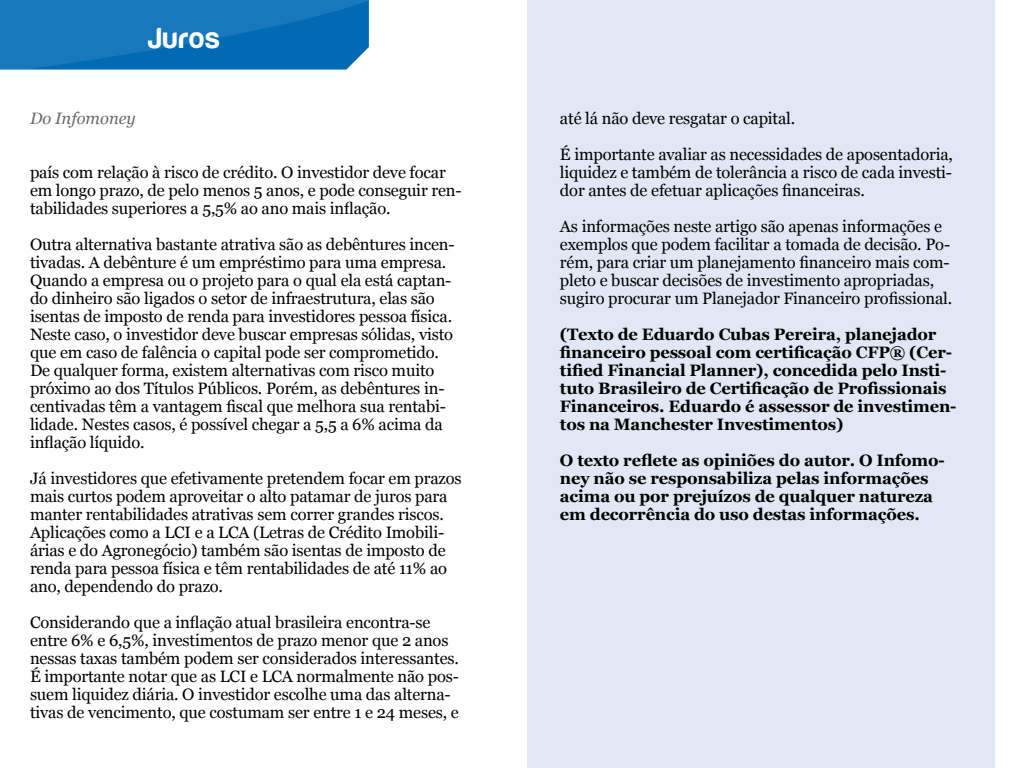
<style>
.page{position:relative;width:1024px;height:768px;background:#fff}
.page>*{position:absolute;margin:0;border:0;box-sizing:border-box;transform-origin:0 0}
.t1{font:30px "Harabara";letter-spacing:.05em;color:#fff}
.t2{font:16.5px/18px "Georgia";letter-spacing:-.01em;color:#000}
.t3{font:700 16.5px/18px "Georgia";letter-spacing:-.01em;color:#000}
.t4{font:italic 16.5px "Georgia";color:#696969}
</style>
<div class="page">
<div style="left:527px;top:0;width:467px;height:768px;background:#e1e7f4"></div>
<svg style="left:0;top:0;width:369px;height:70px;background:#1274b9"></svg>
<h1 class="t1" style="left:148px;top:22px;width:73px">Juros</h1>
<p class="t4" style="left:30px;top:106px;width:107px">Do Infomoney</p>
<p class="t2" style="left:30px;top:163px;width:433px">país com relação à risco de crédito. O investidor deve focar em longo prazo, de pelo menos 5 anos, e pode conseguir ren&shy;tabilidades superiores a 5,5% ao ano mais inflação.</p>
<p class="t2" style="left:30px;top:235px;width:426px">Outra alternativa bastante atrativa são as debêntures incen&shy;tivadas. A debênture é um empréstimo para uma empresa.<br>Quando a empresa ou o projeto para o qual ela está captan&shy;do dinheiro são ligados o setor de infraestrutura, elas são isentas de imposto de renda para investidores pessoa física.<br>Neste caso, o investidor deve buscar empresas sólidas, visto que em caso de falência o capital pode ser comprometido.<br>De qualquer forma, existem alternativas com risco muito próximo ao dos Títulos Públicos. Porém, as debêntures in&shy;centivadas têm a vantagem fiscal que melhora sua rentabi&shy;lidade. Nestes casos, é possível chegar a 5,5 a 6% acima da inflação líquido.</p>
<p class="t2" style="left:30px;top:469px;width:433px">Já investidores que efetivamente pretendem focar em prazos mais curtos podem aproveitar o alto patamar de juros para manter rentabilidades atrativas sem correr grandes riscos.<br>Aplicações como a LCI e a LCA (Letras de Crédito Imobili&shy;árias e do Agronegócio) também são isentas de imposto de renda para pessoa física e têm rentabilidades de até 11% ao ano, dependendo do prazo.</p>
<p class="t2" style="left:30px;top:613px;width:430px">Considerando que a inflação atual brasileira encontra-se entre 6% e 6,5%, investimentos de prazo menor que 2 anos nessas taxas também podem ser considerados interessantes.<br>É importante notar que as LCI e LCA normalmente não pos&shy;suem liquidez diária. O investidor escolhe uma das alterna&shy;tivas de vencimento, que costumam ser entre 1 e 24 meses, e</p>
<p class="t2" style="left:560px;top:100px;width:394px;line-height:36px">até lá não deve resgatar o capital.<br>É importante avaliar as necessidades de aposentadoria,</p>
<p class="t2" style="left:560px;top:163px;width:394px">liquidez e também de tolerância a risco de cada investi&shy;dor antes de efetuar aplicações financeiras.</p>
<p class="t2" style="left:560px;top:217px;width:394px">As informações neste artigo são apenas informações e exemplos que podem facilitar a tomada de decisão. Po&shy;rém, para criar um planejamento financeiro mais com&shy;pleto e buscar decisões de investimento apropriadas, sugiro procurar um Planejador Financeiro profissional.</p>
<p class="t3" style="left:560px;top:324px;width:398px">(Texto de Eduardo Cubas Pereira, planejador financeiro pessoal com certificação CFP® (Cer&shy;tified Financial Planner), concedida pelo Insti&shy;tuto Brasileiro de Certificação de Profissionais Financeiros. Eduardo é assessor de investimen&shy;tos na Manchester Investimentos)</p>
<p class="t3" style="left:560px;top:450px;width:386px">O texto reflete as opiniões do autor. O Infomo&shy;ney não se responsabiliza pelas informações acima ou por prejuízos de qualquer natureza em decorrência do uso destas informações.</p>
</div>
